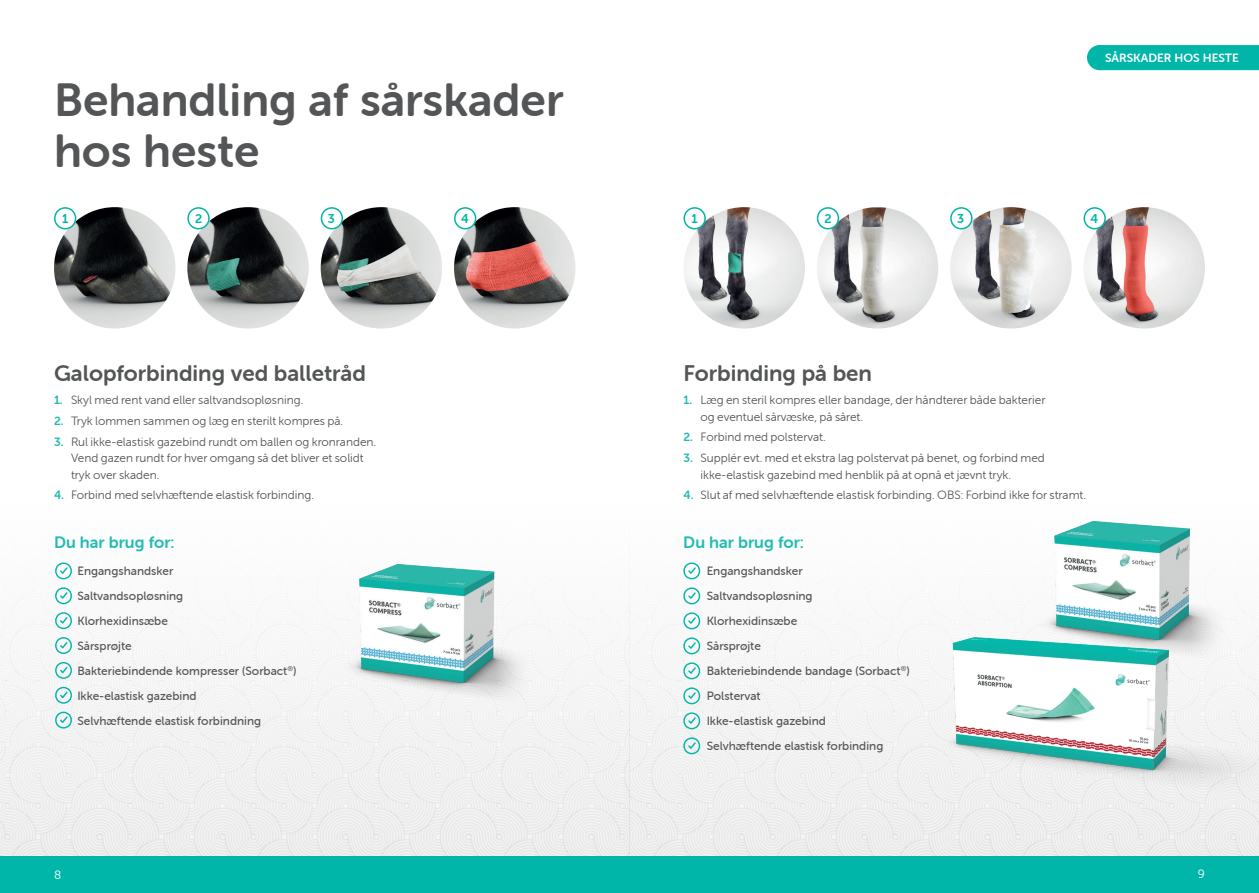
<style>
.page{position:relative;width:1259px;height:893px;background:#fff}
.page>*{position:absolute;margin:0;border:0;box-sizing:border-box;transform-origin:0 0}
.t1{font:46.5px/51px "Museo Sans Rounded 700";color:#545557}
.t2{font:22.5px "Museo Sans Rounded 700";color:#545557}
.t3{font:16.5px "Museo Sans Rounded 700";color:#22bcb0}
.t4{font:12.75px "Museo Sans Rounded 700";color:#00b6a9}
.t5{font:12.15px "Museo Sans Rounded 300";color:#fff}
.t6{font:12px/16.5px "Museo Sans Rounded 300";color:#545557}
.t7{font:12px/25px "Museo Sans Rounded 500";color:#545557}
.t8{font:12px "Museo Sans Rounded 700";color:#fff}
.s1{font-family:"Museo Sans Rounded 700";color:#22bcb0}
</style>
<div class="page">
<img style="left:0;top:207px;width:629px;height:650px">
<div style="left:629px;top:110px;width:630px;height:747px;background:linear-gradient(to bottom,#fff,#f0f1f1)"></div>
<div style="left:1091px;top:45px;width:168px;height:25px;background:#00b6a9"></div>
<div style="left:1087px;top:45px;width:25px;height:25px;background:#00b6a9;border-radius:50%"></div>
<img style="left:950px;top:207px;width:121px;height:122px;border-radius:61px">
<img style="left:683px;top:207px;width:122px;height:122px;border-radius:61px">
<img style="left:817px;top:207px;width:121px;height:122px;border-radius:59px">
<img style="left:1083px;top:207px;width:122px;height:122px;border-radius:61px">
<div style="left:684px;top:208px;width:21px;height:21px;background:#fff;border-radius:50%"></div>
<div style="left:683px;top:207px;width:23px;height:22px;border:2px solid #00b6a9;border-radius:50%"></div>
<div style="left:817px;top:208px;width:21px;height:21px;background:#fff;border-radius:50%"></div>
<div style="left:817px;top:207px;width:22px;height:22px;border:2px solid #00b6a9;border-radius:50%"></div>
<div style="left:951px;top:208px;width:20px;height:21px;background:#fff;border-radius:50%"></div>
<div style="left:950px;top:207px;width:22px;height:22px;border:2px solid #00b6a9;border-radius:50%"></div>
<div style="left:1084px;top:208px;width:21px;height:21px;background:#fff;border-radius:50%"></div>
<div style="left:1083px;top:207px;width:23px;height:22px;border:2px solid #00b6a9;border-radius:50%"></div>
<img style="left:321px;top:207px;width:121px;height:122px;border-radius:61px">
<img style="left:54px;top:207px;width:121px;height:122px;border-radius:61px">
<img style="left:187px;top:207px;width:122px;height:122px;border-radius:61px">
<img style="left:454px;top:207px;width:121px;height:122px;border-radius:61px">
<div style="left:55px;top:208px;width:21px;height:21px;background:#fff;border-radius:50%"></div>
<div style="left:54px;top:207px;width:22px;height:22px;border:2px solid #00b6a9;border-radius:50%"></div>
<div style="left:188px;top:208px;width:21px;height:21px;background:#fff;border-radius:50%"></div>
<div style="left:187px;top:207px;width:23px;height:22px;border:2px solid #00b6a9;border-radius:50%"></div>
<div style="left:321px;top:208px;width:21px;height:21px;background:#fff;border-radius:50%"></div>
<div style="left:321px;top:207px;width:22px;height:22px;border:2px solid #00b6a9;border-radius:50%"></div>
<div style="left:455px;top:208px;width:20px;height:21px;background:#fff;border-radius:50%"></div>
<div style="left:454px;top:207px;width:22px;height:22px;border:2px solid #00b6a9;border-radius:50%"></div>
<svg style="left:682px;top:714px;width:19px;height:15px"></svg>
<svg style="left:682px;top:737px;width:19px;height:17px"></svg>
<svg style="left:54px;top:562px;width:19px;height:17px"></svg>
<svg style="left:54px;top:612px;width:19px;height:17px"></svg>
<svg style="left:54px;top:662px;width:19px;height:17px"></svg>
<svg style="left:54px;top:587px;width:19px;height:17px"></svg>
<svg style="left:54px;top:637px;width:19px;height:17px"></svg>
<svg style="left:54px;top:687px;width:19px;height:17px"></svg>
<svg style="left:54px;top:712px;width:19px;height:17px"></svg>
<img style="left:324px;top:549px;width:405px;height:165px">
<img style="left:1019px;top:506px;width:240px;height:126px">
<img style="left:880px;top:632px;width:379px;height:186px">
<div style="left:0;top:857px;width:1259px;height:36px;background:#00b6a9"></div>
<h1 class="t1" style="left:54px;top:74px;width:511px">Behandling af sårskader hos heste</h1>
<p class="t8" style="left:1105px;top:51px;width:135px">SÅRSKADER HOS HESTE</p>
<p class="t4" style="left:62px;top:211px;width:8px">1</p>
<p class="t4" style="left:195px;top:211px;width:9px">2</p>
<p class="t4" style="left:328px;top:211px;width:9px">3</p>
<p class="t4" style="left:461px;top:211px;width:9px">4</p>
<p class="t4" style="left:691px;top:211px;width:8px">1</p>
<p class="t4" style="left:824px;top:211px;width:9px">2</p>
<p class="t4" style="left:957px;top:211px;width:9px">3</p>
<p class="t4" style="left:1090px;top:211px;width:9px">4</p>
<h2 class="t2" style="left:54px;top:360px;width:313px">Galopforbinding ved balletråd</h2>
<p class="t6" style="left:54px;top:392px;width:251px"><span class="s1">1.</span> Skyl med rent vand eller saltvandsopløsning.</p>
<p class="t6" style="left:54px;top:413px;width:291px"><span class="s1">2.</span> Tryk lommen sammen og læg en sterilt kompres på.</p>
<p class="t6" style="left:71px;top:433px;width:307px;text-indent:-17px"><span class="s1">3.</span> Rul ikke-elastisk gazebind rundt om ballen og kronranden.<br>Vend gazen rundt for hver omgang så det bliver et solidt tryk over skaden.</p>
<p class="t6" style="left:54px;top:487px;width:262px"><span class="s1">4.</span> Forbind med selvhæftende elastisk forbinding.</p>
<h2 class="t2" style="left:683px;top:360px;width:190px">Forbinding på ben</h2>
<p class="t6" style="left:700px;top:392px;width:346px;text-indent:-17px"><span class="s1">1.</span> Læg en steril kompres eller bandage, der håndterer både bakterier og eventuel sårvæske, på såret.</p>
<p class="t6" style="left:683px;top:429px;width:144px"><span class="s1">2.</span> Forbind med polstervat.</p>
<p class="t6" style="left:700px;top:450px;width:346px;text-indent:-17px"><span class="s1">3.</span> Supplér evt. med et ekstra lag polstervat på benet, og forbind med ikke-elastisk gazebind med henblik på at opnå et jævnt tryk.</p>
<p class="t6" style="left:683px;top:487px;width:404px"><span class="s1">4.</span> Slut af med selvhæftende elastisk forbinding. OBS: Forbind ikke for stramt.</p>
<h3 class="t3" style="left:54px;top:533px;width:122px">Du har brug for:</h3>
<h3 class="t3" style="left:683px;top:533px;width:122px">Du har brug for:</h3>
<p class="t7" style="left:77px;top:558px;width:220px">Engangshandsker<br>Saltvandsopløsning<br>Klorhexidinsæbe<br>Sårsprøjte<br>Bakteriebindende kompresser (Sorbact<sup>®</sup>)<br>Ikke-elastisk gazebind<br>Selvhæftende elastisk forbindning</p>
<p class="t7" style="left:706px;top:558px;width:204px">Engangshandsker<br>Saltvandsopløsning<br>Klorhexidinsæbe<br>Sårsprøjte<br>Bakteriebindende bandage (Sorbact<sup>®</sup>)<br>Polstervat<br>Ikke-elastisk gazebind<br>Selvhæftende elastisk forbinding</p>
<p class="t5" style="left:54px;top:868px;width:9px">8</p>
<p class="t5" style="left:1197px;top:868px;width:9px">9</p>
</div>
